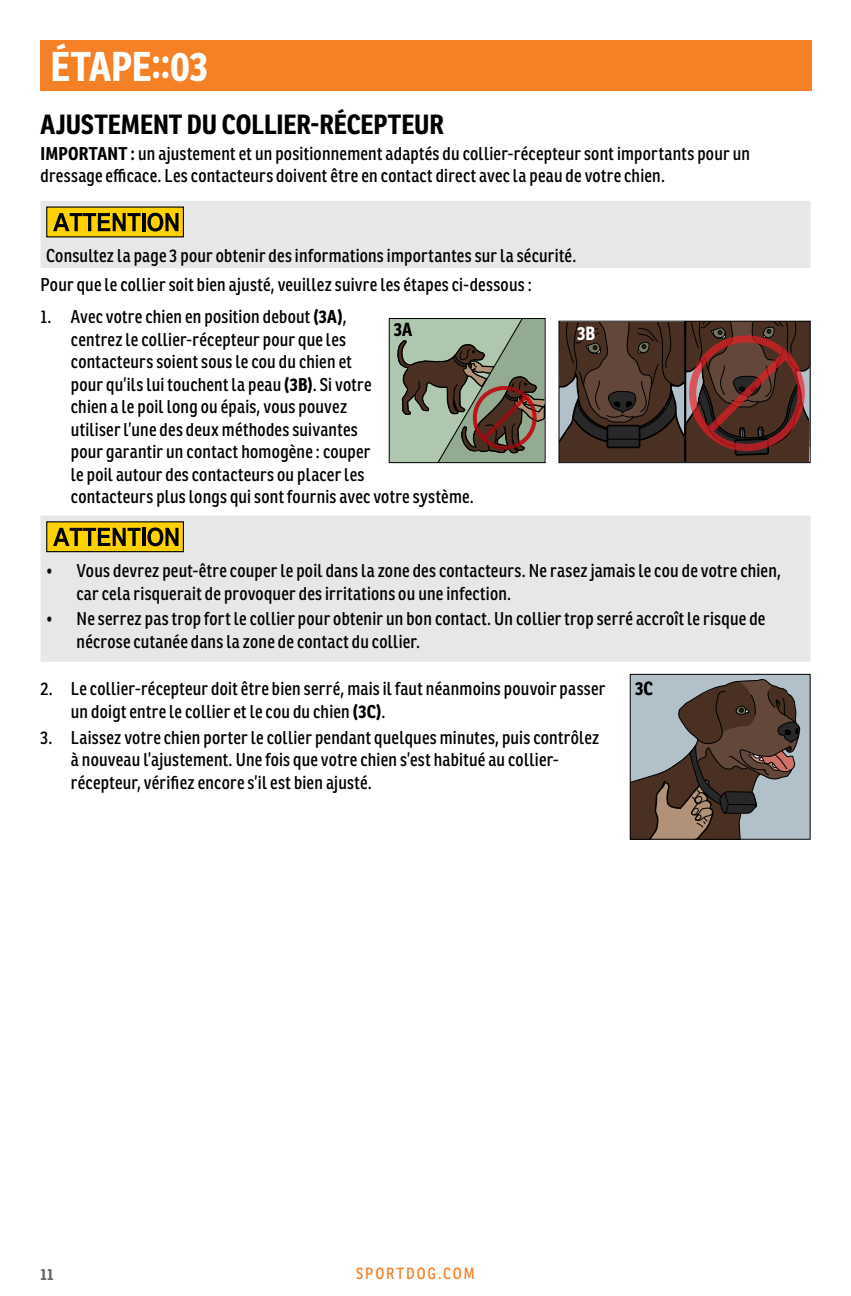
<style>
.page{position:relative;width:851px;height:1296px;background:#fff}
.page>*{position:absolute;margin:0;border:0;box-sizing:border-box;transform-origin:0 0}
.t1{font:700 40.5px "Ronnia Cond";color:#fff}
.t2{font:700 27px "Ronnia Cond";letter-spacing:-.005em;color:#000}
.t3{font:700 18.68px "Ronnia Cond";color:#000}
.t4{font:700 18.68px "Ronnia Cond";color:#fff}
.t5{font:18px/22.5px "Ronnia Cond";letter-spacing:.015em;color:#000}
.t6{font:15.75px "Ronnia Cond";letter-spacing:.12em;color:#f58025}
.t7{font:700 15.75px "Ronnia Cond";color:#636466}
.s1{font-weight:700}
</style>
<div class="page">
<div style="left:40px;top:40px;width:771px;height:51px;background:#f58025"></div>
<div style="left:40px;top:201px;width:770px;height:67px;background:#e6e7e8"></div>
<div style="left:47px;top:207px;width:136px;height:30px;background:#ffd100"></div>
<svg style="left:53px;top:213px;width:87px;height:18px"></svg>
<hr style="left:142px;top:213px;width:3px;height:18px;background:#000">
<svg style="left:147px;top:213px;width:31px;height:19px"></svg>
<div style="left:40px;top:516px;width:770px;height:146px;background:#e6e7e8"></div>
<div style="left:47px;top:522px;width:136px;height:30px;background:#ffd100"></div>
<svg style="left:53px;top:528px;width:87px;height:18px"></svg>
<hr style="left:142px;top:528px;width:3px;height:18px;background:#000">
<svg style="left:147px;top:528px;width:31px;height:18px"></svg>
<div style="left:46px;top:521px;width:138px;height:31px;border:1px solid #000"></div>
<div style="left:389px;top:319px;width:155px;height:143px;background:#afc6af"></div>
<svg style="left:397px;top:320px;width:146px;height:141px"></svg>
<div style="left:389px;top:318px;width:156px;height:145px;border:1px solid #000"></div>
<svg style="left:560px;top:323px;width:248px;height:138px;background:#53352d"></svg>
<div style="left:558px;top:321px;width:252px;height:142px;border:1px solid #000"></div>
<div style="left:630px;top:674px;width:180px;height:165px;background:#b1c0c9"></div>
<svg style="left:632px;top:679px;width:168px;height:159px"></svg>
<div style="left:630px;top:674px;width:180px;height:166px;border:1px solid #000"></div>
<h1 class="t1" style="left:51px;top:40px;width:159px">ÉTAPE::03</h1>
<h2 class="t2" style="left:40px;top:107px;width:405px">AJUSTEMENT DU COLLIER-RÉCEPTEUR</h2>
<p class="t5" style="left:40px;top:143px;width:711px;line-height:21.6px"><span class="s1">IMPORTANT :</span> un ajustement et un positionnement adaptés du collier-récepteur sont importants pour un dressage efficace. Les contacteurs doivent être en contact direct avec la peau de votre chien.</p>
<p class="t5" style="left:40px;top:242px;width:537px;line-height:28.3px;text-indent:6px">Consultez la page 3 pour obtenir des informations importantes sur la sécurité.<br>Pour que le collier soit bien ajusté, veuillez suivre les étapes ci-dessous :</p>
<p class="t5" style="left:71px;top:306px;width:404px;text-indent:-30px">1. Avec votre chien en position debout <span class="s1">(3A)</span>,<br>centrez le collier-récepteur pour que les<br>contacteurs soient sous le cou du chien et<br>pour qu’ils lui touchent la peau <span class="s1">(3B)</span>. Si votre<br>chien a le poil long ou épais, vous pouvez<br>utiliser l’une des deux méthodes suivantes<br>pour garantir un contact homogène : couper<br>le poil autour des contacteurs ou placer les<br>contacteurs plus longs qui sont fournis avec votre système.</p>
<p class="t3" style="left:394px;top:318px;width:20px">3A</p>
<p class="t4" style="left:577px;top:321px;width:20px">3B</p>
<p class="t5" style="left:77px;top:559px;width:705px;text-indent:-30px">• Vous devrez peut-être couper le poil dans la zone des contacteurs. Ne rasez jamais le cou de votre chien, car cela risquerait de provoquer des irritations ou une infection.</p>
<p class="t5" style="left:77px;top:608px;width:690px;text-indent:-30px">• Ne serrez pas trop fort le collier pour obtenir un bon contact. Un collier trop serré accroît le risque de nécrose cutanée dans la zone de contact du collier.</p>
<p class="t5" style="left:71px;top:678px;width:536px;text-indent:-30px">2. Le collier-récepteur doit être bien serré, mais il faut néanmoins pouvoir passer un doigt entre le collier et le cou du chien <span class="s1">(3C)</span>.</p>
<p class="t5" style="left:71px;top:726px;width:530px;text-indent:-30px">3. Laissez votre chien porter le collier pendant quelques minutes, puis contrôlez à nouveau l’ajustement. Une fois que votre chien s’est habitué au collier&shy;récepteur, vérifiez encore s’il est bien ajusté.</p>
<p class="t3" style="left:635px;top:676px;width:19px">3C</p>
<p class="t7" style="left:40px;top:1264px;width:14px">11</p>
<p class="t6" style="left:356px;top:1264px;width:120px">SPORTDOG.COM</p>
</div>
